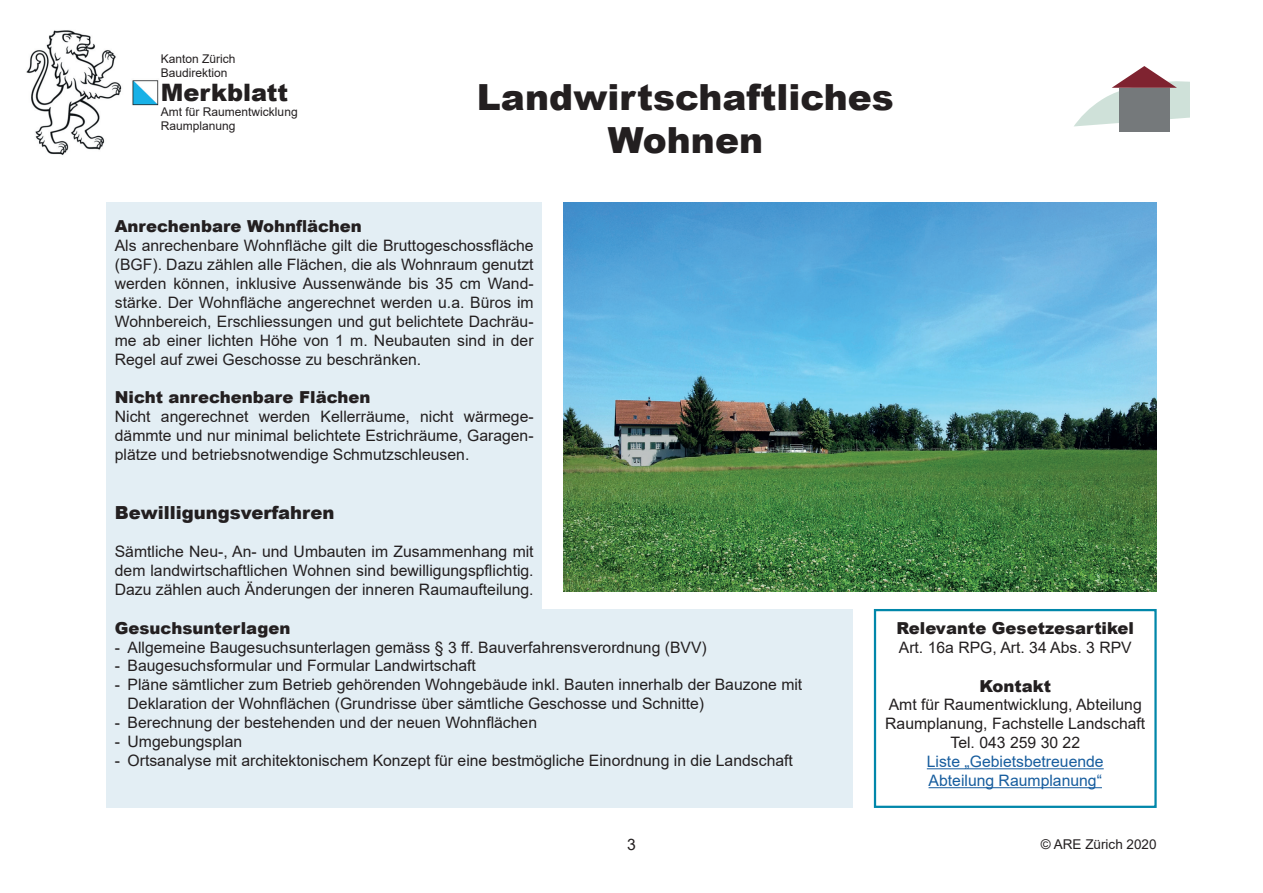
<style>
.page{position:relative;width:1263px;height:893px;background:#fff}
.page>*{position:absolute;margin:0;border:0;box-sizing:border-box;transform-origin:0 0}
.t1{font:900 36px/43.2px "Arial";color:#231f20;text-align:center}
.t2{font:900 24px "Arial";color:#231f20}
.t3{font:900 18px "Arial";color:#231f20}
.t4{font:900 16.5px "Arial";color:#231f20}
.t5{font:15.75px/18.9px "Arial";color:#231f20;text-align:justify}
.t6{font:15.75px/18.9px "Arial";color:#175d9e}
.t7{font:13.5px "Arial";color:#231f20}
.t8{font:900 13.35px "Arial";color:#000001}
.t9{font:12px/14.4px "Arial";color:#231f20}
</style>
<div class="page">
<img style="left:26px;top:30px;width:133px;height:125px">
<img style="left:563px;top:203px;width:594px;height:388px">
<div style="left:106px;top:203px;width:436px;height:605px;background:#e3eef4"></div>
<div style="left:542px;top:609px;width:311px;height:199px;background:#e3eef4"></div>
<div style="left:874px;top:609px;width:283px;height:199px;background:#fff;border:2px solid #0187aa"></div>
<hr style="left:927px;top:768px;width:177px;height:1px;background:#175d9e">
<hr style="left:928px;top:787px;width:174px;height:1px;background:#175d9e">
<svg style="left:1074px;top:66px;width:115px;height:66px"></svg>
<p class="t9" style="left:161px;top:51px;width:76px">Kanton Zürich<br>Baudirektion</p>
<h2 class="t2" style="left:161px;top:75px;width:129px">Merkblatt</h2>
<p class="t9" style="left:161px;top:104px;width:138px">Amt für Raumentwicklung<br>Raumplanung</p>
<h1 class="t1" style="left:477px;top:74px;width:418px">Landwirtschaftliches<br>Wohnen</h1>
<p class="t4" style="left:115px;top:214px;width:249px">Anrechenbare Wohnflächen</p>
<p class="t5" style="left:115px;top:236px;width:420px">Als anrechenbare Wohnfläche gilt die Bruttogeschossfläche (BGF). Dazu zählen alle Flächen, die als Wohnraum genutzt werden können, inklusive Aussenwände bis 35 cm Wand&shy;stärke. Der Wohnfläche angerechnet werden u.a. Büros im Wohnbereich, Erschliessungen und gut belichtete Dachräu&shy;me ab einer lichten Höhe von 1 m. Neubauten sind in der Regel auf zwei Geschosse zu beschränken.</p>
<p class="t4" style="left:115px;top:385px;width:257px">Nicht anrechenbare Flächen</p>
<p class="t5" style="left:115px;top:407px;width:420px">Nicht angerechnet werden Kellerräume, nicht wärmege&shy;dämmte und nur minimal belichtete Estrichräume, Garagen&shy;plätze und betriebsnotwendige Schmutzschleusen.</p>
<p class="t3" style="left:115px;top:500px;width:221px">Bewilligungsverfahren</p>
<p class="t5" style="left:115px;top:542px;width:420px">Sämtliche Neu-, An- und Umbauten im Zusammenhang mit dem landwirtschaftlichen Wohnen sind bewilligungspflichtig.<br>Dazu zählen auch Änderungen der inneren Raumaufteilung.</p>
<p class="t4" style="left:115px;top:616px;width:177px">Gesuchsunterlagen</p>
<p class="t5" style="left:115px;top:637px;width:593px">- Allgemeine Baugesuchsunterlagen gemäss § 3 ff. Bauverfahrensverordnung (BVV)</p>
<p class="t5" style="left:115px;top:656px;width:363px">- Baugesuchsformular und Formular Landwirtschaft</p>
<p class="t5" style="left:128px;top:675px;width:676px;text-indent:-13px">- Pläne sämtlicher zum Betrieb gehörenden Wohngebäude inkl. Bauten innerhalb der Bauzone mit<br>Deklaration der Wohnflächen (Grundrisse über sämtliche Geschosse und Schnitte)</p>
<p class="t5" style="left:115px;top:713px;width:424px">- Berechnung der bestehenden und der neuen Wohnflächen</p>
<p class="t5" style="left:115px;top:732px;width:129px">- Umgebungsplan</p>
<p class="t5" style="left:115px;top:751px;width:680px">- Ortsanalyse mit architektonischem Konzept für eine bestmögliche Einordnung in die Landschaft</p>
<p class="t5" style="left:627px;top:835px;width:10px">3</p>
<p class="t4" style="left:896px;top:616px;width:239px">Relevante Gesetzesartikel</p>
<p class="t5" style="left:899px;top:638px;width:234px">Art. 16a RPG, Art. 34 Abs. 3 RPV</p>
<p class="t4" style="left:979px;top:674px;width:73px">Kontakt</p>
<p class="t5" style="left:885px;top:695px;width:262px;text-align:center">Amt für Raumentwicklung, Abteilung<br>Raumplanung, Fachstelle Landschaft<br>Tel. 043 259 30 22</p>
<p class="t6" style="left:927px;top:752px;width:178px">Liste „Gebietsbetreuende<br>Abteilung Raumplanung“</p>
<p class="t8" style="left:1051px;top:618px;width:138px">Ansprechpersonen</p>
<p class="t7" style="left:1041px;top:835px;width:117px">© ARE Zürich 2020</p>
</div>
